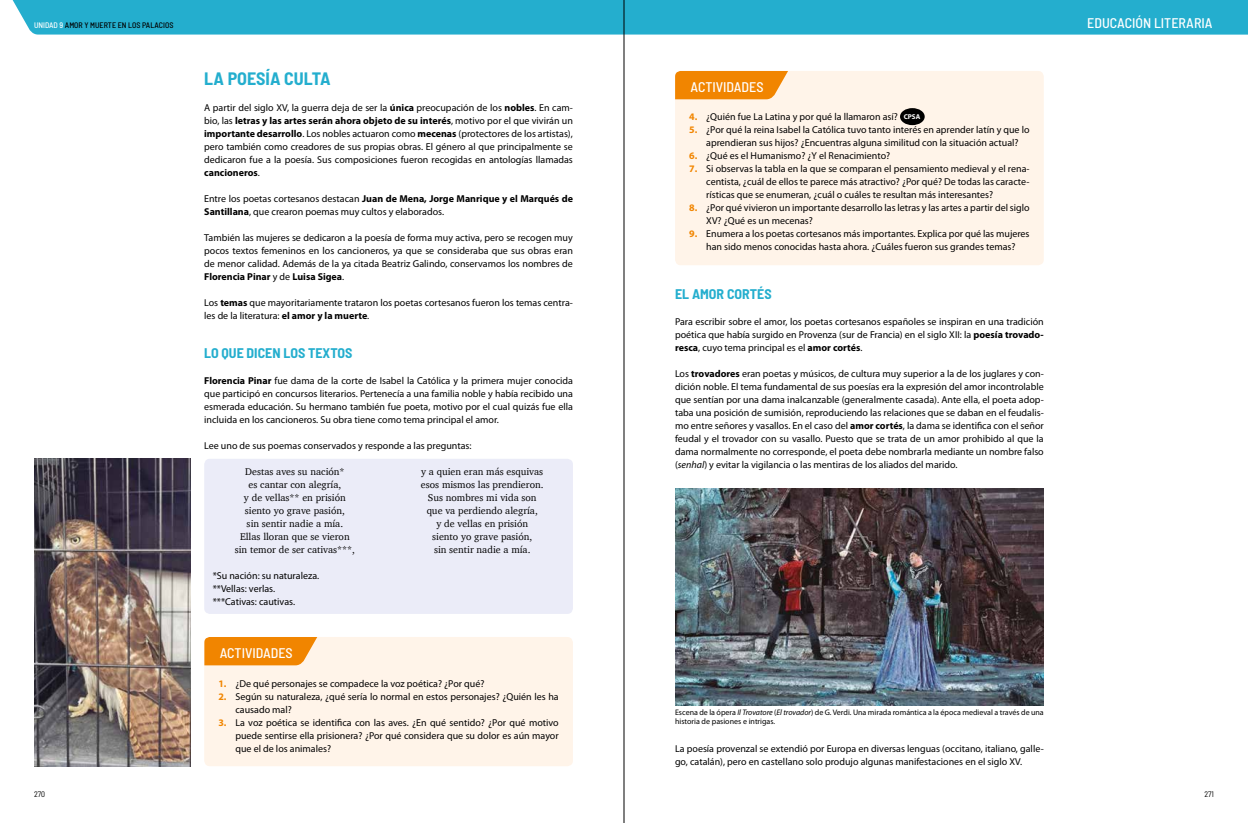
<style>
.page{position:relative;width:1248px;height:823px;background:#fff}
.page>*{position:absolute;margin:0;border:0;box-sizing:border-box;transform-origin:0 0}
.t1{font:700 semi-condensed 18px "Barlow";color:#24aece}
.t2{font:500 semi-condensed 14px "Barlow";color:#fff}
.t3{font:700 semi-condensed 14px "Barlow";color:#24aece}
.t4{font:10px/13px "Myriad Pro";color:#000;text-align:justify}
.t5{font:10px/13px "Charter";color:#000;text-align:center}
.t6{font:8px/9px "Myriad Pro";color:#000}
.t7{font:500 semi-condensed 8px "Barlow";color:#000}
.t8{font:semi-condensed 8px "Barlow";color:#000}
.s1{color:#fff}
.s2{font-weight:700}
.s3{font-weight:700;color:#f18500}
.s4{font-weight:700;font-size:7px;color:#fff}
.s5{font-style:italic}
</style>
<div class="page">
<div style="left:12px;top:0;width:1235px;height:35px;background:#24aece"></div>
<hr style="left:623px;top:0;width:1px;height:822px;background:#000">
<div style="left:204px;top:458px;width:369px;height:155px;background:#ebecf8;border-radius:6px"></div>
<div style="left:204px;top:636px;width:369px;height:129px;background:#fff4e9;border-radius:6px"></div>
<svg style="left:204px;top:636px;width:113px;height:29px;background:#f29119"></svg>
<div style="left:675px;top:71px;width:368px;height:194px;background:#fff4e9;border-radius:6px"></div>
<svg style="left:675px;top:71px;width:113px;height:28px;background:#f28d11"></svg>
<img style="left:34px;top:458px;width:156px;height:307px">
<div style="left:899px;top:108px;width:25px;height:17px;background:#000;border-radius:50%"></div>
<img style="left:675px;top:488px;width:368px;height:217px">
<p class="t7" style="left:34px;top:20px;width:141px"><span class="s1">UNIDAD 9</span> AMOR Y MUERTE EN LOS PALACIOS</p>
<h1 class="t1" style="left:204px;top:67px;width:128px">LA POESÍA CULTA</h1>
<p class="t4" style="left:204px;top:101px;width:370px">A partir del siglo XV, la guerra deja de ser la <span class="s2">única</span> preocupación de los <span class="s2">nobles</span>. En cam&shy;bio, las <span class="s2">letras y las artes serán ahora objeto de su interés</span>, motivo por el que vivirán un <span class="s2">importante desarrollo</span>. Los nobles actuaron como <span class="s2">mecenas</span> (protectores de los artistas), pero también como creadores de sus propias obras. El género al que principalmente se dedicaron fue a la poesía. Sus composiciones fueron recogidas en antologías llamadas <span class="s2">cancioneros</span>.</p>
<p class="t4" style="left:204px;top:192px;width:370px">Entre los poetas cortesanos destacan <span class="s2">Juan de Mena, Jorge Manrique y el Marqués de<br>Santillana</span>, que crearon poemas muy cultos y elaborados.</p>
<p class="t4" style="left:204px;top:231px;width:370px">También las mujeres se dedicaron a la poesía de forma muy activa, pero se recogen muy pocos textos femeninos en los cancioneros, ya que se consideraba que sus obras eran de menor calidad. Además de la ya citada Beatriz Galindo, conservamos los nombres de <span class="s2">Florencia Pinar</span> y de <span class="s2">Luisa Sigea</span>.</p>
<p class="t4" style="left:204px;top:296px;width:370px">Los <span class="s2">temas</span> que mayoritariamente trataron los poetas cortesanos fueron los temas centra&shy;les de la literatura: <span class="s2">el amor y la muerte</span>.</p>
<h2 class="t3" style="left:204px;top:344px;width:150px">LO QUE DICEN LOS TEXTOS</h2>
<p class="t4" style="left:204px;top:374px;width:370px"><span class="s2">Florencia Pinar</span> fue dama de la corte de Isabel la Católica y la primera mujer conocida que participó en concursos literarios. Pertenecía a una familia noble y había recibido una esmerada educación. Su hermano también fue poeta, motivo por el cual quizás fue ella incluida en los cancioneros. Su obra tiene como tema principal el amor.</p>
<p class="t4" style="left:204px;top:439px;width:269px">Lee uno de sus poemas conservados y responde a las preguntas:</p>
<p class="t5" style="left:235px;top:465px;width:122px">Destas aves su nación*<br>es cantar con alegría,<br>y de vellas** en prisión siento yo grave pasión,<br>sin sentir nadie a mía.<br>Ellas lloran que se vieron sin temor de ser cativas***,</p>
<p class="t5" style="left:421px;top:465px;width:124px">y a quien eran más esquivas esos mismos las prendieron.<br>Sus nombres mi vida son que va perdiendo alegría,<br>y de vellas en prisión<br>siento yo grave pasión,<br>sin sentir nadie a mía.</p>
<p class="t4" style="left:213px;top:569px;width:108px;text-align:left">*Su nación: su naturaleza. **Vellas: verlas. ***Cativas: cautivas.</p>
<h2 class="t2" style="left:220px;top:643px;width:74px">ACTIVIDADES</h2>
<p class="t4" style="left:218px;top:676px;width:267px"><span class="s3">1.</span> ¿De qué personajes se compadece la voz poética? ¿Por qué?</p>
<p class="t4" style="left:235px;top:689px;width:325px;text-indent:-17px"><span class="s3">2.</span> Según su naturaleza, ¿qué sería lo normal en estos personajes? ¿Quién les ha causado mal?</p>
<p class="t4" style="left:235px;top:715px;width:325px;text-indent:-17px"><span class="s3">3.</span> La voz poética se identifica con las aves. ¿En qué sentido? ¿Por qué motivo puede sentirse ella prisionera? ¿Por qué considera que su dolor es aún mayor que el de los animales?</p>
<h2 class="t2" style="left:690px;top:78px;width:74px">ACTIVIDADES</h2>
<p class="t4" style="left:689px;top:110px;width:232px"><span class="s3">4.</span> ¿Quién fue La Latina y por qué la llamaron así? <span class="s4">CPSA</span></p>
<p class="t4" style="left:706px;top:123px;width:325px;text-indent:-17px"><span class="s3">5.</span> ¿Por qué la reina Isabel la Católica tuvo tanto interés en aprender latín y que lo aprendieran sus hijos? ¿Encuentras alguna similitud con la situación actual?</p>
<p class="t4" style="left:689px;top:149px;width:202px"><span class="s3">6.</span> ¿Qué es el Humanismo? ¿Y el Renacimiento?</p>
<p class="t4" style="left:706px;top:162px;width:325px;text-indent:-17px"><span class="s3">7.</span> Si observas la tabla en la que se comparan el pensamiento medieval y el rena&shy;centista, ¿cuál de ellos te parece más atractivo? ¿Por qué? De todas las caracte&shy;rísticas que se enumeran, ¿cuál o cuáles te resultan más interesantes?</p>
<p class="t4" style="left:706px;top:201px;width:325px;text-indent:-17px"><span class="s3">8.</span> ¿Por qué vivieron un importante desarrollo las letras y las artes a partir del siglo<br>XV? ¿Qué es un mecenas?</p>
<p class="t4" style="left:689px;top:227px;width:342px;text-align:center"><span class="s3">9.</span> Enumera a los poetas cortesanos más importantes. Explica por qué las mujeres han sido menos conocidas hasta ahora. ¿Cuáles fueron sus grandes temas?</p>
<h2 class="t3" style="left:675px;top:285px;width:98px">EL AMOR CORTÉS</h2>
<p class="t4" style="left:675px;top:314px;width:370px">Para escribir sobre el amor, los poetas cortesanos españoles se inspiran en una tradición poética que había surgido en Provenza (sur de Francia) en el siglo XII: la <span class="s2">poesía trovado&shy;resca</span>, cuyo tema principal es el <span class="s2">amor cortés</span>.</p>
<p class="t4" style="left:675px;top:366px;width:370px">Los <span class="s2">trovadores</span> eran poetas y músicos, de cultura muy superior a la de los juglares y con&shy;dición noble. El tema fundamental de sus poesías era la expresión del amor incontrolable que sentían por una dama inalcanzable (generalmente casada). Ante ella, el poeta adop&shy;taba una posición de sumisión, reproduciendo las relaciones que se daban en el feudalis&shy;mo entre señores y vasallos. En el caso del <span class="s2">amor cortés</span>, la dama se identifica con el señor feudal y el trovador con su vasallo. Puesto que se trata de un amor prohibido al que la dama normalmente no corresponde, el poeta debe nombrarla mediante un nombre falso (<span class="s5">senhal</span>) y evitar la vigilancia o las mentiras de los aliados del marido.</p>
<h2 class="t2" style="left:1087px;top:14px;width:127px">EDUCACIÓN LITERARIA</h2>
<p class="t6" style="left:675px;top:707px;width:370px">Escena de la ópera <span class="s5">Il Trovatore</span> (<span class="s5">El trovador</span>) de G. Verdi. Una mirada romántica a la época medieval a través de una historia de pasiones e intrigas.</p>
<p class="t4" style="left:675px;top:741px;width:370px">La poesía provenzal se extendió por Europa en diversas lenguas (occitano, italiano, galle&shy;go, catalán), pero en castellano solo produjo algunas manifestaciones en el siglo XV.</p>
<p class="t8" style="left:34px;top:788px;width:13px">270</p>
<p class="t8" style="left:1204px;top:788px;width:11px">271</p>
</div>
